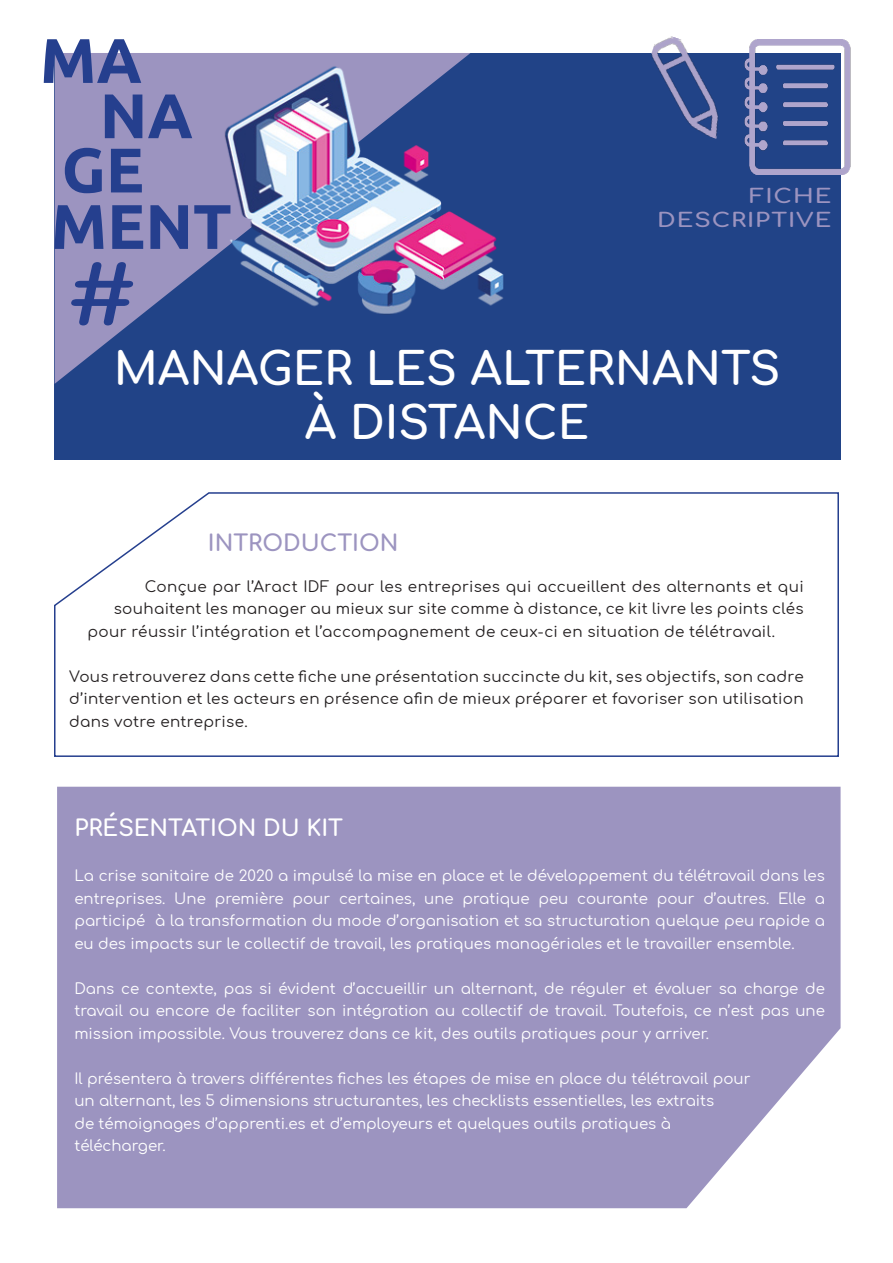
<style>
.page{position:relative;width:893px;height:1263px;background:#fff}
.page>*{position:absolute;margin:0;border:0;box-sizing:border-box;transform-origin:0 0}
.t1{font:700 81px "Comfortaa";color:#253f8e;scale:1.22 1}
.t2{font:700 63px "Ubuntu";color:#253f8e}
.t3{font:700 45px "Comfortaa";color:#fff}
.t4{font:700 22.5px "Comfortaa";color:#fff}
.t5{font:700 22.5px "Comfortaa";color:#9c94c0}
.t6{font:700 19.5px "Comfortaa";letter-spacing:.04em;color:#9c94c0;scale:1.22 1}
.t7{font:15px/22.5px "Comfortaa";color:#fff;text-align:justify}
.t8{font:15px/22.5px "Comfortaa";letter-spacing:.02em;color:#231f20;text-align:justify}
</style>
<div class="page">
<div style="left:54px;top:53px;width:787px;height:407px;background:#214387"></div>
<div style="left:57px;top:787px;width:784px;height:421px;background:#9c94c0"></div>
<svg style="left:54px;top:492px;width:785px;height:265px"></svg>
<svg style="left:55px;top:53px;width:164px;height:331px;fill:#9c94c0"></svg>
<img style="left:219px;top:53px;width:285px;height:262px">
<img style="left:744px;top:39px;width:107px;height:135px">
<img style="left:651px;top:36px;width:68px;height:103px">
<p class="t2" style="left:40px;top:22px;width:103px">MA</p>
<p class="t2" style="left:100px;top:78px;width:95px">NA</p>
<p class="t2" style="left:62px;top:132px;width:84px">GE</p>
<p class="t2" style="left:51px;top:188px;width:182px">MENT</p>
<p class="t1" style="left:67px;top:221px;width:60px">#</p>
<p class="t6" style="left:749px;top:178px;width:69px">FICHE</p>
<p class="t6" style="left:657px;top:202px;width:144px">DESCRIPTIVE</p>
<p class="t3" style="left:114px;top:327px;width:668px">MANAGER LES ALTERNANTS</p>
<p class="t3" style="left:305px;top:381px;width:286px">À DISTANCE</p>
<p class="t5" style="left:208px;top:522px;width:192px">INTRODUCTION</p>
<p class="t8" style="left:145px;top:573px;width:660px">Conçue par l’Aract IDF pour les entreprises qui accueillent des alternants et qui</p>
<p class="t8" style="left:114px;top:596px;width:691px">souhaitent les manager au mieux sur site comme à distance, ce kit livre les points clés</p>
<p class="t8" style="left:87px;top:618px;width:689px">pour réussir l’intégration et l’accompagnement de ceux-ci en situation de télétravail.</p>
<p class="t8" style="left:69px;top:663px;width:736px">Vous retrouverez dans cette fiche une présentation succincte du kit, ses objectifs, son cadre d’intervention et les acteurs en présence afin de mieux préparer et favoriser son utilisation dans votre entreprise.</p>
<p class="t4" style="left:74px;top:807px;width:270px">PRÉSENTATION DU KIT</p>
<p class="t7" style="left:74px;top:862px;width:752px">La crise sanitaire de 2020 a impulsé la mise en place et le développement du télétravail dans les entreprises. Une première pour certaines, une pratique peu courante pour d’autres. Elle a participé à la transformation du mode d’organisation et sa structuration quelque peu rapide a eu des impacts sur le collectif de travail, les pratiques managériales et le travailler ensemble.</p>
<p class="t7" style="left:74px;top:975px;width:752px">Dans ce contexte, pas si évident d’accueillir un alternant, de réguler et évaluer sa charge de travail ou encore de faciliter son intégration au collectif de travail. Toutefois, ce n’est pas une mission impossible. Vous trouverez dans ce kit, des outils pratiques pour y arriver.</p>
<p class="t7" style="left:74px;top:1065px;width:678px">Il présentera à travers différentes fiches les étapes de mise en place du télétravail pour</p>
<p class="t7" style="left:74px;top:1087px;width:641px">un alternant, les 5 dimensions structurantes, les checklists essentielles, les extraits</p>
<p class="t7" style="left:74px;top:1110px;width:598px">de témoignages d’apprenti.es et d’employeurs et quelques outils pratiques à</p>
<p class="t7" style="left:74px;top:1132px;width:93px">télécharger.</p>
</div>
